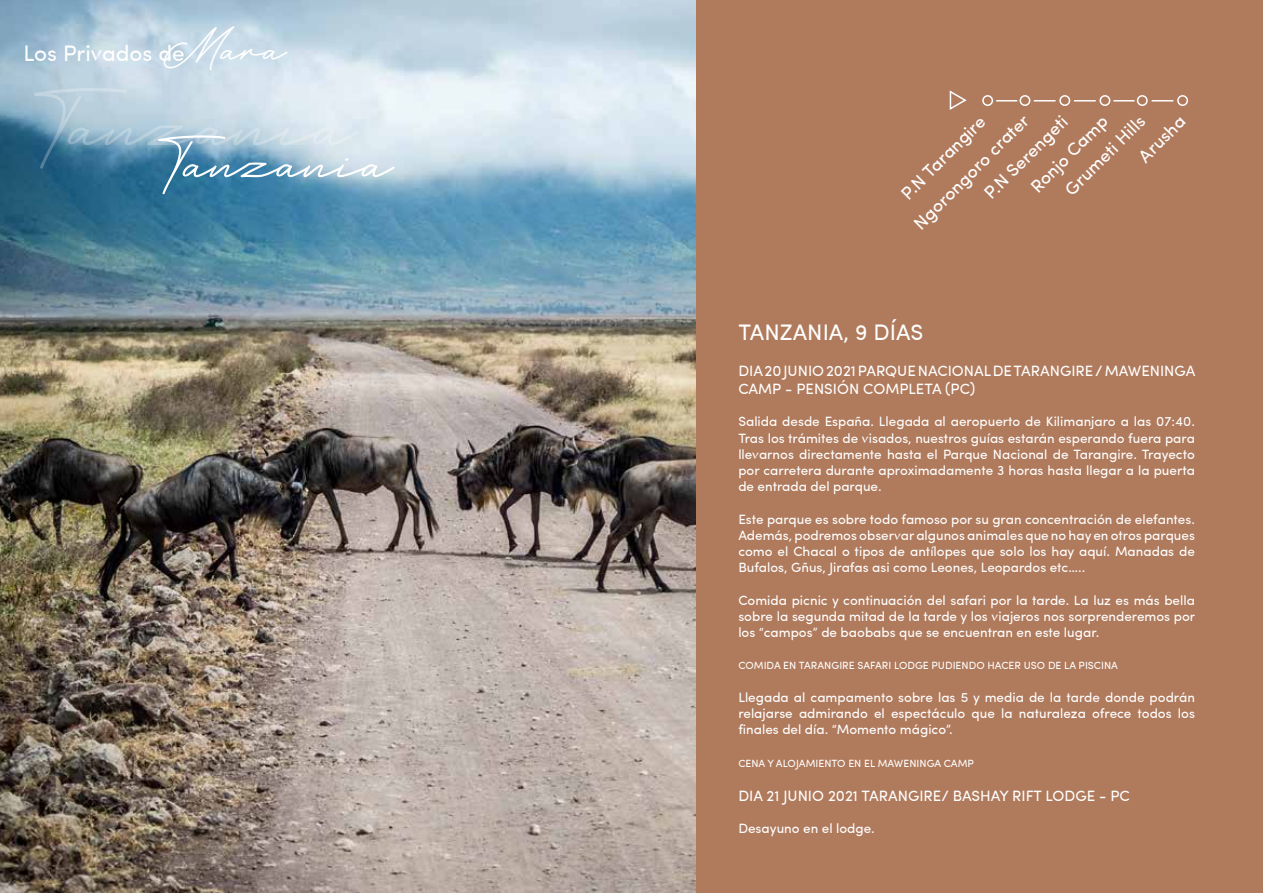
<style>
.page{position:relative;width:1263px;height:893px;background:#b07a5c}
.page>*{position:absolute;margin:0;border:0;box-sizing:border-box;transform-origin:0 0}
.t1{font:72px "Hertine Personal Use";color:#fff}
.t2{font:52.5px "Hertine Personal Use";color:#fff}
.t3{font:22.5px "Sofia Pro";color:#fff}
.t4{font:18px/26.4px "Sofia Pro";color:#fff}
.t5{font:15px/18px "Sofia Pro";color:#fff}
.t6{font:13.5px/16.2px "Sofia Pro";color:#fff;text-align:justify}
.t7{font:10.5px "Sofia Pro";color:#fff}
.s1{font-family:"Hertine Personal Use";font-size:39px}
</style>
<div class="page">
<img style="left:0;top:0;width:695px;height:893px">
<div style="left:1099px;top:95px;width:11px;height:11px;border:2px solid #fff;border-radius:50%"></div>
<div style="left:1137px;top:95px;width:11px;height:11px;border:2px solid #fff;border-radius:50%"></div>
<hr style="left:1074px;top:100px;width:22px;height:2px;background:#fff">
<hr style="left:1113px;top:100px;width:21px;height:2px;background:#fff">
<div style="left:982px;top:95px;width:11px;height:11px;border:2px solid #fff;border-radius:50%"></div>
<div style="left:1019px;top:95px;width:11px;height:11px;border:2px solid #fff;border-radius:50%"></div>
<hr style="left:996px;top:100px;width:21px;height:2px;background:#fff">
<div style="left:1059px;top:95px;width:11px;height:11px;border:2px solid #fff;border-radius:50%"></div>
<hr style="left:1034px;top:100px;width:21px;height:2px;background:#fff">
<div style="left:1177px;top:95px;width:11px;height:11px;border:2px solid #fff;border-radius:50%"></div>
<hr style="left:1151px;top:100px;width:22px;height:2px;background:#fff">
<svg style="left:949px;top:90px;width:18px;height:20px"></svg>
<h3 class="t3" style="left:23px;top:37px;width:265px">Los Privados de<span class="s1">Mara</span></h3>
<h1 class="t1" style="left:34px;top:83px;width:324px">Tanzania</h1>
<h2 class="t2" style="left:158px;top:132px;width:237px">Tanzania</h2>
<h3 class="t4" style="left:956px;top:165px;width:111px;line-height:28.2px;text-indent:-71px;rotate:-45deg">Ngorongoro crater<br>P.N Serengeti</h3>
<h3 class="t4" style="left:1131px;top:149px;width:60px;rotate:-45deg">Arusha</h3>
<h3 class="t4" style="left:894px;top:186px;width:112px;rotate:-45deg">P.N Tarangire</h3>
<h3 class="t4" style="left:1039px;top:164px;width:107px;text-indent:-22px;rotate:-45deg">Ronjo Camp<br>Grumeti Hills</h3>
<h3 class="t3" style="left:738px;top:315px;width:186px">TANZANIA, 9 DÍAS</h3>
<p class="t5" style="left:738px;top:361px;width:459px">DIA 20 JUNIO 2021 PARQUE NACIONAL DE TARANGIRE / MAWENINGA<br>CAMP - PENSIÓN COMPLETA (PC)</p>
<p class="t6" style="left:738px;top:413px;width:458px">Salida desde España. Llegada al aeropuerto de Kilimanjaro a las 07:40.<br>Tras los trámites de visados, nuestros guías estarán esperando fuera para llevarnos directamente hasta el Parque Nacional de Tarangire. Trayecto por carretera durante aproximadamente 3 horas hasta llegar a la puerta de entrada del parque.</p>
<p class="t6" style="left:738px;top:510px;width:458px">Este parque es sobre todo famoso por su gran concentración de elefantes.<br>Además, podremos observar algunos animales que no hay en otros parques como el Chacal o tipos de antílopes que solo los hay aquí. Manadas de Bufalos, Gñus, Jirafas asi como Leones, Leopardos etc…..</p>
<p class="t6" style="left:738px;top:591px;width:458px">Comida picnic y continuación del safari por la tarde. La luz es más bella sobre la segunda mitad de la tarde y los viajeros nos sorprenderemos por los “campos” de baobabs que se encuentran en este lugar.</p>
<p class="t7" style="left:738px;top:658px;width:381px">COMIDA EN TARANGIRE SAFARI LODGE PUDIENDO HACER USO DE LA PISCINA</p>
<p class="t6" style="left:738px;top:688px;width:458px">Llegada al campamento sobre las 5 y media de la tarde donde podrán relajarse admirando el espectáculo que la naturaleza ofrece todos los finales del día. “Momento mágico”.</p>
<p class="t7" style="left:738px;top:755px;width:237px">CENA Y ALOJAMIENTO EN EL MAWENINGA CAMP</p>
<p class="t5" style="left:738px;top:786px;width:393px">DIA 21 JUNIO 2021 TARANGIRE/ BASHAY RIFT LODGE - PC</p>
<p class="t6" style="left:738px;top:819px;width:138px">Desayuno en el lodge.</p>
</div>
